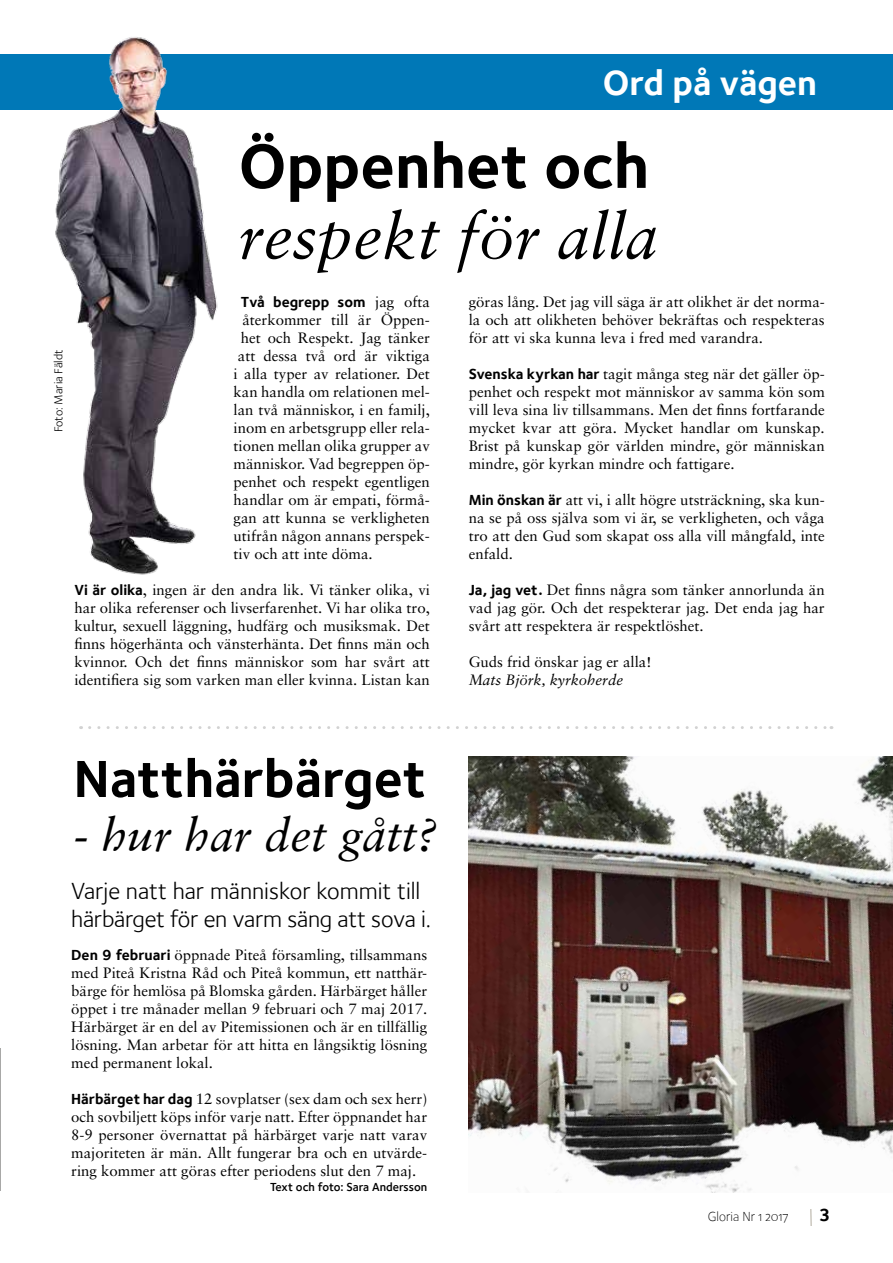
<style>
.page{position:relative;width:893px;height:1263px;background:#fff}
.page>*{position:absolute;margin:0;border:0;box-sizing:border-box;transform-origin:0 0}
.t1{font:64.5px "Sabon Italic Os F";color:#000}
.t2{font:700 64.5px "Foundry Sterling";color:#000}
.t3{font:700 54px "Foundry Sterling";color:#000}
.t4{font:46.5px "Sabon Italic Os F";color:#000}
.t5{font:700 36px "Foundry Sterling";color:#fff}
.t6{font:24px/28.5px "Foundry Sterling";letter-spacing:-.01em;color:#000}
.t7{font:700 18px "Foundry Sterling";color:#000}
.t8{font:15px/18px "Sabon Roman Os F";color:#000;text-align:justify}
.t9{font:15px/18px "Sabon LT";color:#000;text-align:justify}
.t10{font:700 15px "Foundry Sterling";color:#000}
.t11{font:15px "Sabon Italic Os F";color:#000}
.t12{font:13.5px "Foundry Sterling Light OSF";color:#000}
.t13{font:600 12px "Foundry Sterling";color:#000}
.t14{font:12px "Foundry Sterling";color:#000}
.s1{font-family:"Sabon Roman Os F";font-weight:400}
.s2{font-family:"Foundry Sterling";font-weight:700}
</style>
<div class="page">
<hr style="left:0;top:1048px;width:1px;height:143px;background:#a8a8a7">
<svg style="left:810px;top:1209px;width:1px;height:17px"></svg>
<svg style="left:90px;top:726px;width:742px;height:3px"></svg>
<div style="left:0;top:54px;width:893px;height:56px;background:#0078b7"></div>
<img style="left:469px;top:756px;width:424px;height:437px">
<img style="left:55px;top:37px;width:163px;height:538px">
<p class="t14" style="left:52px;top:432px;width:84px;rotate:-90deg">Foto: Maria Fäldt</p>
<h3 class="t5" style="left:603px;top:61px;width:216px">Ord på vägen</h3>
<h1 class="t2" style="left:239px;top:128px;width:412px">Öppenhet och</h1>
<h1 class="t1" style="left:239px;top:199px;width:421px">respekt för alla</h1>
<p class="t10" style="left:241px;top:293px;width:190px">Två begrepp som <span class="s1">jag ofta</span></p>
<p class="t8" style="left:242px;top:310px;width:189px">återkommer till är Öppen-</p>
<p class="t8" style="left:241px;top:328px;width:190px">het och Respekt. Jag tänker</p>
<p class="t8" style="left:238px;top:346px;width:194px">att dessa två ord är viktiga</p>
<p class="t8" style="left:234px;top:364px;width:198px">i alla typer av relationer. Det</p>
<p class="t8" style="left:234px;top:382px;width:198px">kan handla om relationen mel-</p>
<p class="t8" style="left:234px;top:400px;width:198px">lan två människor, i en familj,</p>
<p class="t8" style="left:234px;top:418px;width:198px">inom en arbetsgrupp eller rela-</p>
<p class="t8" style="left:234px;top:436px;width:198px">tionen mellan olika grupper av</p>
<p class="t8" style="left:234px;top:454px;width:198px">människor. Vad begreppen öp-</p>
<p class="t8" style="left:234px;top:472px;width:198px">penhet och respekt egentligen</p>
<p class="t8" style="left:234px;top:490px;width:198px">handlar om är empati, förmå-</p>
<p class="t8" style="left:234px;top:508px;width:198px">gan att kunna se verkligheten</p>
<p class="t8" style="left:234px;top:526px;width:198px">utifrån någon annans perspek-</p>
<p class="t8" style="left:234px;top:544px;width:141px">tiv och att inte döma.</p>
<p class="t8" style="left:74px;top:580px;width:357px"><span class="s2">Vi är olika</span>, ingen är den andra lik. Vi tänker olika, vi har olika referenser och livserfarenhet. Vi har olika tro, kultur, sexuell läggning, hudfärg och musiksmak. Det finns högerhänta och vänsterhänta. Det finns män och kvinnor. Och det finns människor som har svårt att identifiera sig som varken man eller kvinna. Listan kan</p>
<p class="t8" style="left:469px;top:292px;width:358px">göras lång. Det jag vill säga är att olikhet är det norma&shy;la och att olikheten behöver bekräftas och respekteras för att vi ska kunna leva i fred med varandra.</p>
<p class="t8" style="left:469px;top:364px;width:358px"><span class="s2">Svenska kyrkan har</span> tagit många steg när det gäller öp&shy;penhet och respekt mot människor av samma kön som vill leva sina liv tillsammans. Men det finns fortfarande mycket kvar att göra. Mycket handlar om kunskap.<br>Brist på kunskap gör världen mindre, gör människan mindre, gör kyrkan mindre och fattigare.</p>
<p class="t8" style="left:469px;top:490px;width:358px"><span class="s2">Min önskan är</span> att vi, i allt högre utsträckning, ska kun&shy;na se på oss själva som vi är, se verkligheten, och våga tro att den Gud som skapat oss alla vill mångfald, inte enfald.</p>
<p class="t8" style="left:469px;top:580px;width:358px"><span class="s2">Ja, jag vet.</span> Det finns några som tänker annorlunda än vad jag gör. Och det respekterar jag. Det enda jag har svårt att respektera är respektlöshet.</p>
<p class="t8" style="left:469px;top:652px;width:184px">Guds frid önskar jag er alla!</p>
<p class="t11" style="left:469px;top:671px;width:156px">Mats Björk, kyrkoherde</p>
<h2 class="t3" style="left:74px;top:747px;width:354px">Natthärbärget</h2>
<h3 class="t4" style="left:73px;top:808px;width:366px">- hur har det gått?</h3>
<h3 class="t6" style="left:71px;top:876px;width:361px">Varje natt har människor kommit till härbärget för en varm säng att sova i.</h3>
<p class="t9" style="left:71px;top:945px;width:358px"><span class="s2">Den 9 februari</span> öppnade Piteå församling, tillsammans med Piteå Kristna Råd och Piteå kommun, ett natthär&shy;bärge för hemlösa på Blomska gården. Härbärget håller öppet i tre månader mellan 9 februari och 7 maj 2017.<br>Härbärget är en del av Pitemissionen och är en tillfällig lösning. Man arbetar för att hitta en långsiktig lösning med permanent lokal.</p>
<p class="t9" style="left:71px;top:1089px;width:358px"><span class="s2">Härbärget har dag</span> 12 sovplatser (sex dam och sex herr) och sovbiljett köps inför varje natt. Efter öppnandet har 8-9 personer övernattat på härbärget varje natt varav majoriteten är män. Allt fungerar bra och en utvärde&shy;ring kommer att göras efter periodens slut den 7 maj.</p>
<p class="t13" style="left:270px;top:1179px;width:159px">Text och foto: Sara Andersson</p>
<p class="t12" style="left:708px;top:1209px;width:82px">Gloria Nr 1 2017</p>
<p class="t7" style="left:819px;top:1204px;width:13px">3</p>
</div>
